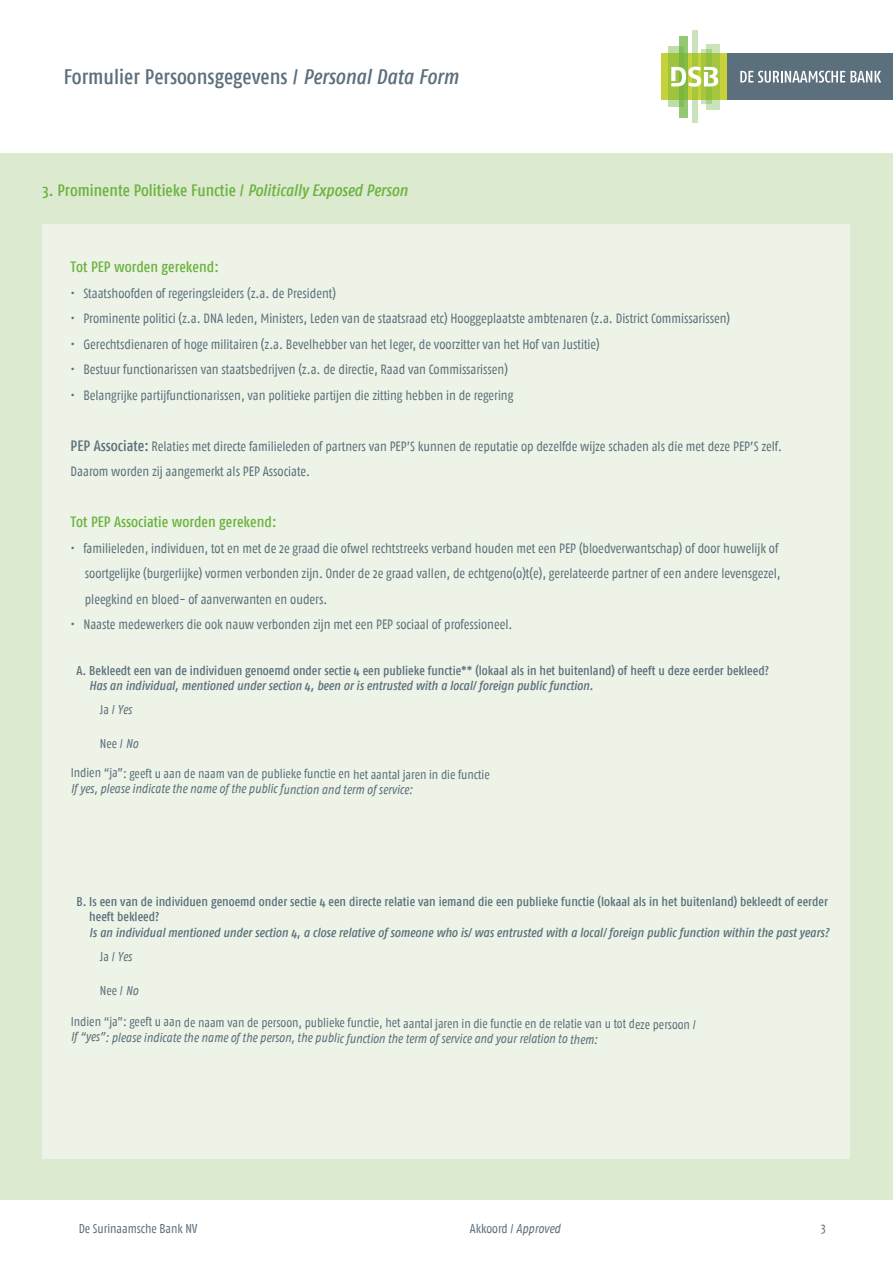
<style>
.page{position:relative;width:893px;height:1263px;background:#fff}
.page>*{position:absolute;margin:0;border:0;box-sizing:border-box;transform-origin:0 0}
.t1{font:500 21px "Fago Co";color:#5c6f7c}
.t2{font:500 16.5px "Fago Co";color:#6cb33f}
.t3{font:500 15px "Fago Co";color:#6cb33f}
.t4{font:13.5px/25.5px "Fago Co";color:#5c6f7c}
.t5{font:500 12.75px/15.3px "Fago Co";color:#5c6f7c}
.t6{font:12.75px "Fago Co";letter-spacing:-.005em;color:#5c6f7c}
.t7{font:italic 500 12.75px "Fago Co";color:#5c6f7c}
.t8{font:italic 12.75px "Fago Co";color:#5c6f7c}
.s1{font-style:italic}
.s2{font-weight:500;font-size:15px}
</style>
<div class="page">
<div style="left:0;top:153px;width:893px;height:1046px;background:#dcead0"></div>
<div style="left:43px;top:224px;width:807px;height:934px;background:#edf4e7"></div>
<div style="left:661px;top:53px;width:67px;height:47px;background:#c7d13c"></div>
<div style="left:728px;top:53px;width:165px;height:47px;background:#5c6f7c"></div>
<svg style="left:740px;top:71px;width:141px;height:12px"></svg>
<svg style="left:706px;top:44px;width:14px;height:65px"></svg>
<svg style="left:679px;top:36px;width:9px;height:82px"></svg>
<svg style="left:693px;top:31px;width:5px;height:92px"></svg>
<svg style="left:701px;top:50px;width:11px;height:54px"></svg>
<svg style="left:668px;top:46px;width:15px;height:61px"></svg>
<svg style="left:671px;top:67px;width:47px;height:20px"></svg>
<h1 class="t1" style="left:64px;top:65px;width:396px">Formulier Persoonsgegevens / <span class="s1">Personal Data Form</span></h1>
<p class="t2" style="left:43px;top:180px;width:367px">3. Prominente Politieke Functie / <span class="s1">Politically Exposed Person</span></p>
<p class="t3" style="left:71px;top:258px;width:150px">Tot PEP worden gerekend:</p>
<p class="t4" style="left:71px;top:280px;width:267px">• Staatshoofden of regeringsleiders (z.a. de President)</p>
<p class="t4" style="left:71px;top:306px;width:661px">• Prominente politici (z.a. DNA leden, Ministers, Leden van de staatsraad etc) Hooggeplaatste ambtenaren (z.a. District Commissarissen)</p>
<p class="t4" style="left:71px;top:331px;width:531px">• Gerechtsdienaren of hoge militairen (z.a. Bevelhebber van het leger, de voorzitter van het Hof van Justitie)</p>
<p class="t4" style="left:71px;top:357px;width:439px">• Bestuur functionarissen van staatsbedrijven (z.a. de directie, Raad van Commissarissen)</p>
<p class="t4" style="left:71px;top:382px;width:444px">• Belangrijke partijfunctionarissen, van politieke partijen die zitting hebben in de regering</p>
<p class="t4" style="left:71px;top:433px;width:713px"><span class="s2">PEP Associate:</span> Relaties met directe familieleden of partners van PEP’S kunnen de reputatie op dezelfde wijze schaden als die met deze PEP’S zelf.<br>Daarom worden zij aangemerkt als PEP Associate.</p>
<p class="t3" style="left:71px;top:513px;width:207px">Tot PEP Associatie worden gerekend:</p>
<p class="t4" style="left:85px;top:535px;width:697px;text-indent:-14px">• familieleden, individuen, tot en met de 2e graad die ofwel rechtstreeks verband houden met een PEP (bloedverwantschap) of door huwelijk of soortgelijke (burgerlijke) vormen verbonden zijn. Onder de 2e graad vallen, de echtgeno(o)t(e), gerelateerde partner of een andere levensgezel, pleegkind en bloed- of aanverwanten en ouders.</p>
<p class="t4" style="left:71px;top:612px;width:443px">• Naaste medewerkers die ook nauw verbonden zijn met een PEP sociaal of professioneel.</p>
<p class="t5" style="left:77px;top:662px;width:694px">A. Bekleedt een van de individuen genoemd onder sectie 4 een publieke functie** (lokaal als in het buitenland) of heeft u deze eerder bekleed?</p>
<p class="t7" style="left:89px;top:678px;width:505px">Has an individual, mentioned under section 4, been or is entrusted with a local/ foreign public function.</p>
<p class="t6" style="left:100px;top:703px;width:34px">Ja / <span class="s1">Yes</span></p>
<p class="t6" style="left:100px;top:737px;width:40px">Nee / <span class="s1">No</span></p>
<p class="t6" style="left:71px;top:766px;width:420px">Indien “ja”: geeft u aan de naam van de publieke functie en het aantal jaren in die functie</p>
<p class="t8" style="left:71px;top:781px;width:343px">If yes, please indicate the name of the public function and term of service:</p>
<p class="t5" style="left:89px;top:894px;width:740px;text-indent:-13px">B. Is een van de individuen genoemd onder sectie 4 een directe relatie van iemand die een publieke functie (lokaal als in het buitenland) bekleedt of eerder heeft bekleed?</p>
<p class="t7" style="left:89px;top:925px;width:741px">Is an individual mentioned under section 4, a close relative of someone who is/ was entrusted with a local/ foreign public function within the past years?</p>
<p class="t6" style="left:100px;top:949px;width:34px">Ja / <span class="s1">Yes</span></p>
<p class="t6" style="left:100px;top:983px;width:40px">Nee / <span class="s1">No</span></p>
<p class="t6" style="left:71px;top:1016px;width:627px">Indien “ja”: geeft u aan de naam van de persoon, publieke functie, het aantal jaren in die functie en de relatie van u tot deze persoon /</p>
<p class="t8" style="left:71px;top:1031px;width:528px">If “yes”: please indicate the name of the person, the public function the term of service and your relation to them:</p>
<p class="t6" style="left:79px;top:1221px;width:120px">De Surinaamsche Bank NV</p>
<p class="t6" style="left:470px;top:1221px;width:92px">Akkoord / <span class="s1">Approved</span></p>
<p class="t6" style="left:821px;top:1220px;width:6px">3</p>
</div>
